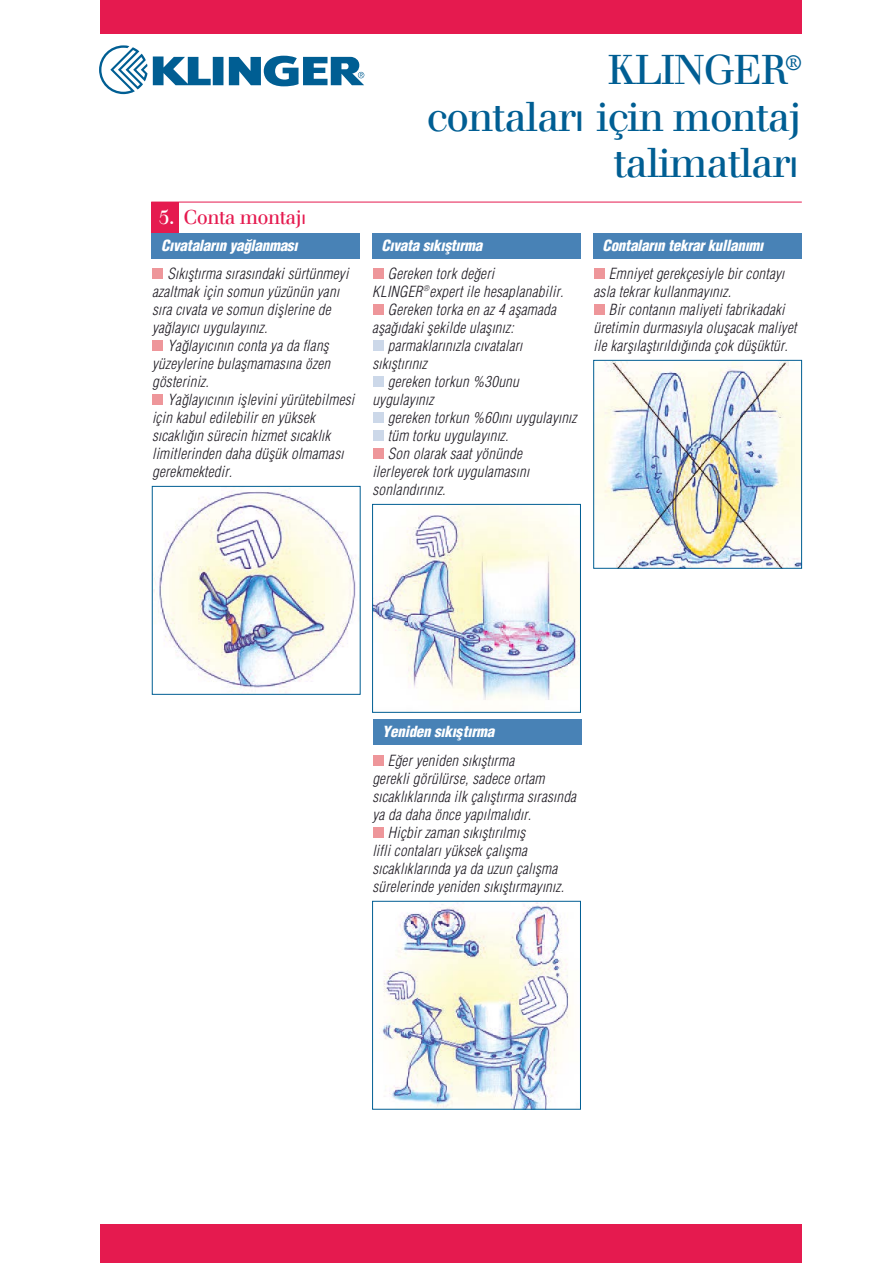
<style>
.page{position:relative;width:893px;height:1263px;background:#fff}
.page>*{position:absolute;margin:0;border:0;box-sizing:border-box;transform-origin:0 0}
.t1{font:40.5px/46.5px "Walbaum";letter-spacing:-.035em;color:#005e93;text-align:right}
.t2{font:19.5px "Walbaum";letter-spacing:-.035em;color:#e51a4f}
.t3{font:italic 300 condensed 15px/18px "Helvetica";letter-spacing:.02em;color:#201c24}
.t4{font:italic 900 condensed 15px "Helvetica";letter-spacing:-.015em;color:#fff}
.s1{font-family:"Myriad Pro"}
.s2{color:#fff}
</style>
<div class="page">
<div style="left:151px;top:202px;width:28px;height:34px;background:#e51a4f"></div>
<div style="left:151px;top:234px;width:209px;height:25px;background:#4882b6"></div>
<div style="left:372px;top:234px;width:209px;height:25px;background:#4882b6"></div>
<div style="left:593px;top:234px;width:209px;height:25px;background:#4882b6"></div>
<div style="left:373px;top:719px;width:208px;height:26px;background:#4882b6"></div>
<div style="left:100px;top:0;width:702px;height:34px;background:#e51a4f"></div>
<svg style="left:99px;top:45px;width:48px;height:49px"></svg>
<svg style="left:153px;top:56px;width:211px;height:30px"></svg>
<div style="left:100px;top:1224px;width:702px;height:39px;background:#e51a4f"></div>
<hr style="left:151px;top:202px;width:651px;height:1px;background:#e51a4f">
<img style="left:154px;top:488px;width:204px;height:204px">
<div style="left:152px;top:486px;width:208px;height:208px;border:1px solid #005e93"></div>
<div style="left:153px;top:269px;width:10px;height:10px;background:#ee969a"></div>
<div style="left:153px;top:341px;width:10px;height:10px;background:#ee969a"></div>
<div style="left:153px;top:395px;width:10px;height:10px;background:#ee969a"></div>
<img style="left:374px;top:506px;width:205px;height:194px">
<div style="left:372px;top:504px;width:209px;height:208px;border:1px solid #005e93"></div>
<div style="left:373px;top:269px;width:10px;height:10px;background:#ee969a"></div>
<div style="left:373px;top:305px;width:10px;height:10px;background:#ee969a"></div>
<div style="left:373px;top:341px;width:10px;height:10px;background:#ccd8e9"></div>
<div style="left:373px;top:377px;width:10px;height:10px;background:#ccd8e9"></div>
<div style="left:373px;top:413px;width:10px;height:10px;background:#ccd8e9"></div>
<div style="left:373px;top:431px;width:10px;height:10px;background:#ccd8e9"></div>
<div style="left:373px;top:449px;width:10px;height:10px;background:#ee969a"></div>
<img style="left:595px;top:362px;width:205px;height:204px">
<div style="left:593px;top:360px;width:209px;height:208px;border:1px solid #005e93"></div>
<div style="left:594px;top:269px;width:10px;height:10px;background:#ee969a"></div>
<div style="left:594px;top:305px;width:10px;height:10px;background:#ee969a"></div>
<img style="left:382px;top:903px;width:189px;height:204px">
<div style="left:372px;top:901px;width:209px;height:208px;border:1px solid #005e93"></div>
<div style="left:373px;top:755px;width:10px;height:11px;background:#ee969a"></div>
<div style="left:373px;top:827px;width:10px;height:11px;background:#ee969a"></div>
<h1 class="t1" style="left:427px;top:47px;width:377px">KLINGER<sup>®<br></sup>contalar<span class="s1">ı</span> için montaj talimatlar<span class="s1">ı</span></h1>
<h2 class="t2" style="left:159px;top:205px;width:148px"><span class="s2">5.</span> Conta montaj<span class="s1">ı</span></h2>
<p class="t3" style="left:152px;top:264px;width:198px;text-indent:15px">Sıkıs¸tırma sırasındaki sürtünmeyi azaltmak için somun yüzünün yanı sıra cıvata ve somun dis¸lerine de yag˘layıcı uygulayınız.</p>
<p class="t3" style="left:152px;top:336px;width:180px;text-align:justify;text-indent:15px">Yag˘layıcının conta ya da flans¸ yüzeylerine bulas¸mamasına özen gösteriniz.</p>
<p class="t3" style="left:152px;top:390px;width:204px;text-indent:15px">Yag˘layıcının is¸levini yürütebilmesi için kabul edilebilir en yüksek sıcaklıg˘ın sürecin hizmet sıcaklık limitlerinden daha düs¸ük olmaması gerekmektedir.</p>
<p class="t4" style="left:161px;top:236px;width:138px">Cıvataların yag˘lanması</p>
<p class="t4" style="left:381px;top:236px;width:102px">Cıvata sıkıs¸tırma</p>
<p class="t4" style="left:603px;top:236px;width:162px">Contaların tekrar kullanımı</p>
<p class="t3" style="left:388px;top:264px;width:108px">Gereken tork deg˘eri</p>
<p class="t3" style="left:372px;top:282px;width:193px">KLINGER<sup>®</sup>expert ile hesaplanabilir.</p>
<p class="t3" style="left:388px;top:300px;width:170px">Gereken torka en az 4 as¸amada</p>
<p class="t3" style="left:372px;top:318px;width:143px">as¸ag˘ıdaki s¸ekilde ulas¸ınız:</p>
<p class="t3" style="left:388px;top:336px;width:136px">parmaklarınızla cıvataları</p>
<p class="t3" style="left:372px;top:354px;width:56px">sıkıs¸tırınız</p>
<p class="t3" style="left:388px;top:372px;width:133px">gereken torkun %30unu</p>
<p class="t3" style="left:372px;top:390px;width:63px">uygulayınız</p>
<p class="t3" style="left:388px;top:408px;width:190px">gereken torkun %60ını uygulayınız</p>
<p class="t3" style="left:388px;top:426px;width:122px">tüm torku uygulayınız.</p>
<p class="t3" style="left:388px;top:444px;width:136px">Son olarak saat yönünde</p>
<p class="t3" style="left:372px;top:462px;width:158px">ilerleyerek tork uygulamasını</p>
<p class="t3" style="left:372px;top:480px;width:75px">sonlandırınız.</p>
<p class="t3" style="left:593px;top:264px;width:192px;text-indent:15px">Emniyet gerekçesiyle bir contayı asla tekrar kullanmayınız.</p>
<p class="t3" style="left:593px;top:300px;width:205px;text-align:center">Bir contanın maliyeti fabrikadaki üretimin durmasıyla olus¸acak maliyet ile kars¸ılas¸tırıldıg˘ında çok düs¸üktür.</p>
<p class="t4" style="left:382px;top:721px;width:114px">Yeniden sıkıs¸tırma</p>
<p class="t3" style="left:388px;top:751px;width:128px">Eg˘er yeniden sıkıs¸tırma</p>
<p class="t3" style="left:372px;top:769px;width:174px">gerekli görülürse, sadece ortam</p>
<p class="t3" style="left:372px;top:787px;width:205px">sıcaklıklarında ilk çalıs¸tırma sırasında</p>
<p class="t3" style="left:372px;top:805px;width:160px">ya da daha önce yapılmalıdır.</p>
<p class="t3" style="left:388px;top:823px;width:139px">Hiçbir zaman sıkıs¸tırılmıs¸</p>
<p class="t3" style="left:372px;top:841px;width:156px">lifli contaları yüksek çalıs¸ma</p>
<p class="t3" style="left:372px;top:859px;width:186px">sıcaklıklarında ya da uzun çalıs¸ma</p>
<p class="t3" style="left:372px;top:877px;width:193px">sürelerinde yeniden sıkıs¸tırmayınız.</p>
</div>
